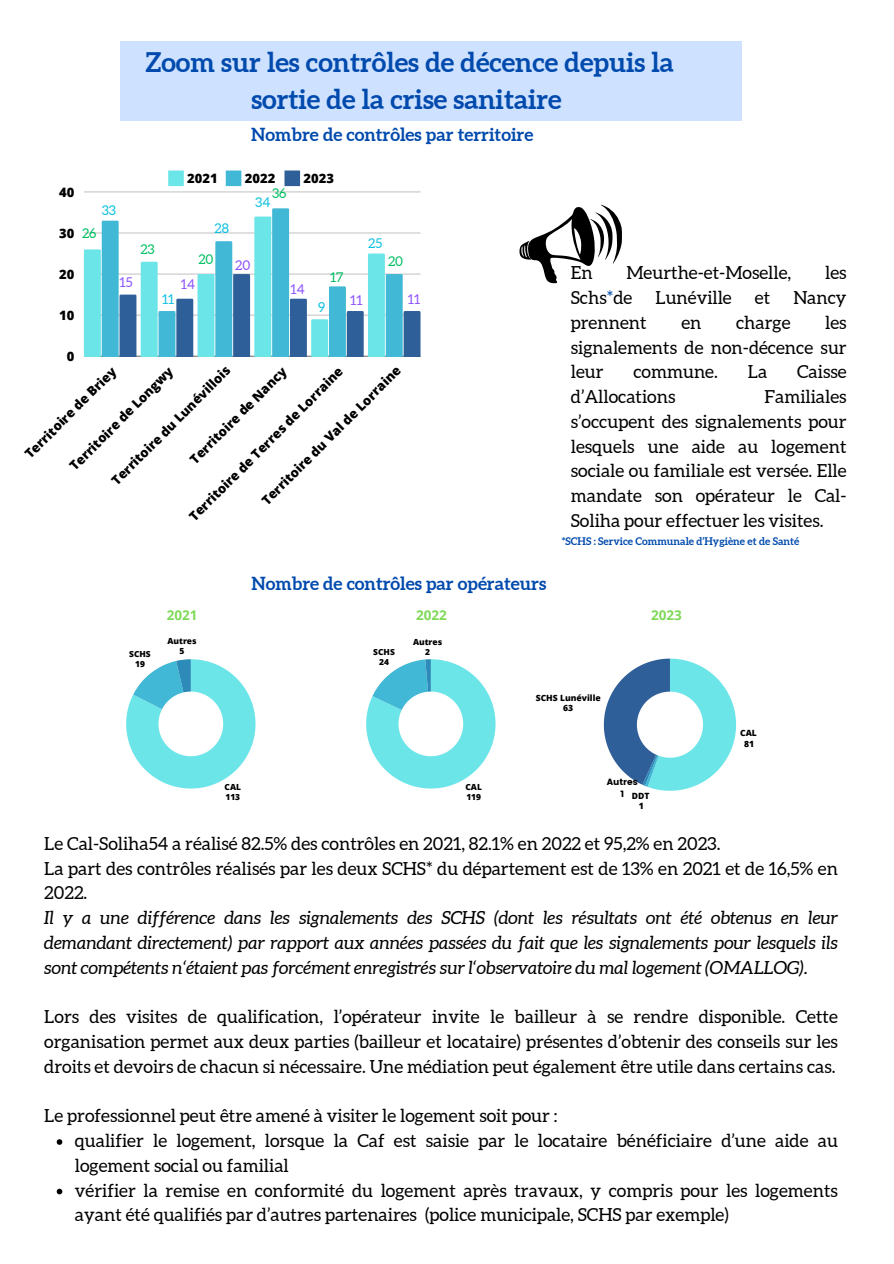
<style>
.page{position:relative;width:894px;height:1264px;background:#fff}
.page>*{position:absolute;margin:0;border:0;box-sizing:border-box;transform-origin:0 0}
.t1{font:700 27px/37.2px "Aleo";color:#004aad;text-align:center}
.t2{font:18px/24.8px "Aleo";color:#000;text-align:justify}
.t3{font:italic 18px/24.8px "Aleo";color:#000}
.t4{font:700 18px "Aleo";color:#004aad}
.t5{font:13.5px "Aleo";color:#00bf63}
.t6{font:700 13.5px "Open Sans";color:#7ed957}
.t7{font:13.5px "Aleo";color:#8c52ff}
.t8{font:13.5px "Aleo";color:#0cc0df}
.t9{font:800 12.9px "Open Sans";color:#000}
.t10{font:700 10.5px "Aleo";color:#004aad}
.t11{font:9px "Poppins";color:#000}
.t12{font:800 8.55px/10.4px "Open Sans";color:#000;text-align:center}
.t13{font:800 8.4px/10.1px "Open Sans";color:#000;text-align:center}
.s1{color:#004aad}
.s2{font-style:normal}
</style>
<div class="page">
<div style="left:120px;top:41px;width:621px;height:80px;background:#cee1ff"></div>
<div style="left:168px;top:170px;width:16px;height:16px;background:#6ce5e8"></div>
<div style="left:226px;top:170px;width:15px;height:16px;background:#41b8d5"></div>
<div style="left:284px;top:170px;width:16px;height:16px;background:#2f5f98"></div>
<hr style="left:84px;top:356px;width:336px;height:1px;background:#000;opacity:.6">
<hr style="left:84px;top:192px;width:336px;height:1px;background:#e4e4e4">
<svg style="left:84px;top:208px;width:336px;height:148px"></svg>
<svg style="left:126px;top:659px;width:129px;height:129px"></svg>
<svg style="left:366px;top:659px;width:129px;height:129px"></svg>
<svg style="left:519px;top:204px;width:102px;height:79px"></svg>
<svg style="left:57px;top:1139px;width:5px;height:5px"></svg>
<svg style="left:57px;top:1188px;width:5px;height:6px"></svg>
<svg style="left:603px;top:658px;width:132px;height:132px"></svg>
<h1 class="t1" style="left:145px;top:44px;width:530px">Zoom sur les contrôles de décence depuis la sortie de la crise sanitaire</h1>
<h2 class="t4" style="left:251px;top:124px;width:283px">Nombre de contrôles par territoire</h2>
<p class="t9" style="left:187px;top:169px;width:32px">2021</p>
<p class="t9" style="left:245px;top:169px;width:32px">2022</p>
<p class="t9" style="left:303px;top:169px;width:32px">2023</p>
<p class="t9" style="left:59px;top:183px;width:17px">40</p>
<p class="t8" style="left:102px;top:203px;width:16px">33</p>
<p class="t5" style="left:272px;top:186px;width:16px">36</p>
<p class="t8" style="left:255px;top:194px;width:17px">34</p>
<p class="t9" style="left:59px;top:224px;width:17px">30</p>
<p class="t5" style="left:82px;top:225px;width:16px">26</p>
<p class="t9" style="left:59px;top:265px;width:17px">20</p>
<p class="t9" style="left:59px;top:306px;width:17px">10</p>
<p class="t5" style="left:140px;top:242px;width:16px">23</p>
<p class="t8" style="left:214px;top:220px;width:16px">28</p>
<p class="t5" style="left:198px;top:251px;width:17px">20</p>
<p class="t7" style="left:235px;top:257px;width:17px">20</p>
<h4 class="t7" style="left:119px;top:274px;width:15px">15</h4>
<h4 class="t7" style="left:181px;top:277px;width:16px">14</h4>
<p class="t8" style="left:162px;top:291px;width:14px">11</p>
<h4 class="t7" style="left:290px;top:282px;width:16px">14</h4>
<p class="t8" style="left:368px;top:236px;width:15px">25</p>
<p class="t5" style="left:330px;top:269px;width:15px">17</p>
<p class="t5" style="left:388px;top:254px;width:17px">20</p>
<p class="t8" style="left:318px;top:299px;width:9px">9</p>
<p class="t7" style="left:350px;top:292px;width:14px">11</p>
<h3 class="t7" style="left:408px;top:291px;width:14px">11</h3>
<p class="t9" style="left:67px;top:347px;width:9px">0</p>
<p class="t9" style="left:107px;top:476px;width:163px;rotate:-45deg">Ter itoire du Lunévil ois</p>
<p class="t9" style="left:258px;top:496px;width:191px;rotate:-45deg">Ter itoire du Val de Lor aine</p>
<p class="t9" style="left:65px;top:461px;width:141px;rotate:-45deg">Ter itoire de Longwy</p>
<p class="t9" style="left:21px;top:449px;width:124px;rotate:-45deg">Ter itoire de Briey</p>
<p class="t9" style="left:186px;top:455px;width:132px;rotate:-45deg">Ter itoire de Nancy</p>
<p class="t9" style="left:185px;top:512px;width:212px;rotate:-45deg">Ter itoire de Ter es de Lor aine</p>
<p class="t4" style="left:251px;top:573px;width:296px">Nombre de contrôles par opérateurs</p>
<p class="t13" style="left:129px;top:649px;width:23px">SCHS<br>19</p>
<p class="t6" style="left:167px;top:606px;width:32px">2021</p>
<p class="t6" style="left:416px;top:606px;width:32px">2022</p>
<p class="t13" style="left:167px;top:636px;width:31px">Autres<br>5</p>
<p class="t13" style="left:373px;top:646px;width:23px">SCHS<br>24</p>
<p class="t13" style="left:413px;top:636px;width:31px">Autres<br>2</p>
<h2 class="t2" style="left:570px;top:260px;width:23px">En</h2>
<h2 class="t2" style="left:626px;top:260px;width:166px">Meurthe-et-Moselle,</h2>
<h2 class="t2" style="left:825px;top:260px;width:23px">les</h2>
<h2 class="t2" style="left:570px;top:285px;width:63px">Schs<span class="s1">*</span>de</h2>
<h2 class="t2" style="left:655px;top:285px;width:78px">Lunéville</h2>
<h2 class="t2" style="left:754px;top:285px;width:17px">et</h2>
<h2 class="t2" style="left:793px;top:285px;width:55px">Nancy</h2>
<h2 class="t2" style="left:570px;top:310px;width:77px">prennent</h2>
<h2 class="t2" style="left:681px;top:310px;width:22px">en</h2>
<h2 class="t2" style="left:736px;top:310px;width:56px">charge</h2>
<h2 class="t2" style="left:570px;top:310px;width:277px;text-indent:254px">les signalements de non-décence sur leur</h2>
<h2 class="t2" style="left:633px;top:359px;width:86px">commune.</h2>
<h2 class="t2" style="left:747px;top:359px;width:21px">La</h2>
<h2 class="t2" style="left:797px;top:359px;width:51px">Caisse</h2>
<h2 class="t2" style="left:570px;top:384px;width:106px">d’Allocations</h2>
<h2 class="t2" style="left:570px;top:384px;width:277px;text-indent:194px">Familiales s’occupent des signalements pour lesquels une aide au logement sociale ou familiale est versée. Elle mandate son opérateur le Cal-Soliha pour effectuer les visites.</h2>
<h5 class="t10" style="left:561px;top:535px;width:239px">*SCHS : Service Communale d’Hygiène et de Santé</h5>
<h3 class="t6" style="left:651px;top:606px;width:32px">2023</h3>
<p class="t13" style="left:224px;top:782px;width:18px;text-align:left">CAL<br>113</p>
<p class="t13" style="left:465px;top:781px;width:18px;text-align:left">CAL<br>119</p>
<p class="t12" style="left:535px;top:692px;width:66px">SCHS Lunéville<br>63</p>
<h3 class="t11" style="left:606px;top:776px;width:32px">Autres</h3>
<p class="t11" style="left:620px;top:788px;width:5px">1</p>
<p class="t12" style="left:631px;top:790px;width:19px">DDT<br>1</p>
<p class="t12" style="left:740px;top:727px;width:18px">CAL<br>81</p>
<p class="t3" style="left:44px;top:831px;width:794px"><span class="s2">Le Cal-Soliha54 a réalisé 82.5% des contrôles en 2021, 82.1% en 2022 et 95,2% en 2023.<br>La part des contrôles réalisés par les deux SCHS* du département est de 13% en 2021 et de 16,5% en 2022.<br></span>Il y a une différence dans les signalements des SCHS (dont les résultats ont été obtenus en leur demandant directement) par rapport aux années passées du fait que les signalements pour lesquels ils sont compétents n‘étaient pas forcément enregistrés sur l‘observatoire du mal logement (OMALLOG).</p>
<p class="t2" style="left:44px;top:1004px;width:794px">Lors des visites de qualification, l’opérateur invite le bailleur à se rendre disponible. Cette organisation permet aux deux parties (bailleur et locataire) présentes d’obtenir des conseils sur les droits et devoirs de chacun si nécessaire. Une médiation peut également être utile dans certains cas.</p>
<p class="t2" style="left:44px;top:1103px;width:514px">Le professionnel peut être amené à visiter le logement soit pour :</p>
<p class="t2" style="left:75px;top:1128px;width:764px">qualifier le logement, lorsque la Caf est saisie par le locataire bénéficiaire d’une aide au logement social ou familial</p>
<h3 class="t2" style="left:75px;top:1177px;width:764px">vérifier la remise en conformité du logement après travaux, y compris pour les logements ayant été qualifiés par d’autres partenaires (police municipale, SCHS par exemple)</h3>
</div>
